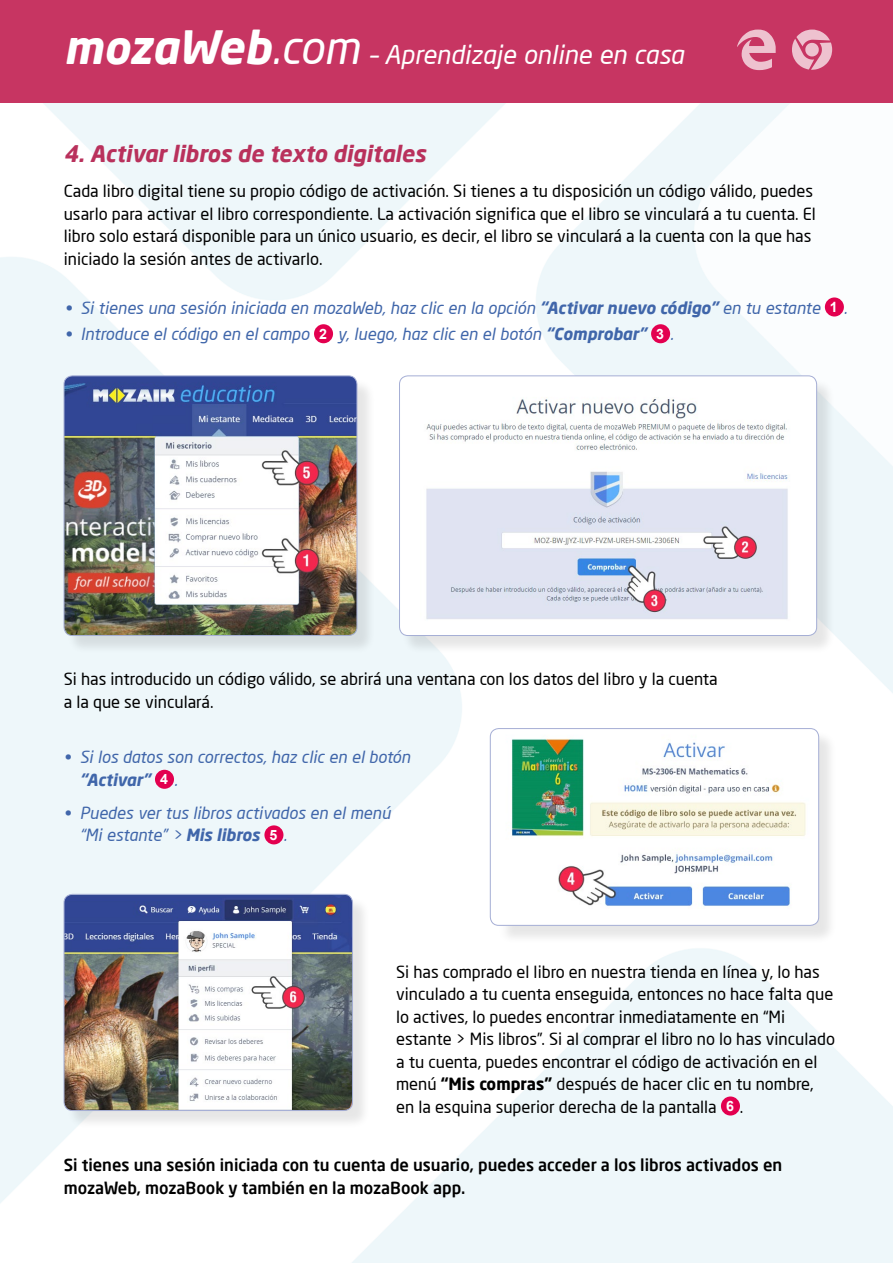
<style>
.page{position:relative;width:893px;height:1263px;background:#fff}
.page>*{position:absolute;margin:0;border:0;box-sizing:border-box;transform-origin:0 0}
.t1{font:italic 25.5px "Neo Sans Pro";color:#fff}
.t2{font:italic 700 22.5px "Neo Sans Pro";color:#b9315c}
.t3{font:16.5px/22.5px "Neo Sans Pro";color:#000}
.t4{font:italic 16.5px/22.5px "Neo Sans Pro";color:#4066aa}
.t5{font:500 16.5px/22.5px "Neo Sans Pro";color:#000}
.s1{font-weight:700;font-size:45px}
.s2{font-size:45px}
.s3{font-weight:700}
.s4{font-family:"Arial";font-weight:700;font-style:normal;font-size:14.25px;color:#fff}
.s5{font-family:"Arial";font-weight:700;font-size:14.25px;color:#fff}
</style>
<div class="page">
<img style="left:0;top:102px;width:893px;height:1161px">
<div style="left:0;top:0;width:893px;height:102px;background:#c73562"></div>
<div style="left:721px;top:1096px;width:19px;height:19px;background:#e3004f;border-radius:50%"></div>
<div style="left:66px;top:378px;width:310px;height:276px;background:#000;opacity:.1"></div>
<img style="left:64px;top:376px;width:293px;height:259px">
<div style="left:64px;top:376px;width:293px;height:260px;border:1px solid #a5aed5;border-radius:9px"></div>
<div style="left:66px;top:896px;width:305px;height:234px;background:#000;opacity:.1"></div>
<img style="left:64px;top:894px;width:288px;height:216px">
<div style="left:64px;top:894px;width:289px;height:217px;border:1px solid #a5aed5;border-radius:9px"></div>
<div style="left:402px;top:378px;width:434px;height:276px;background:#000;opacity:.1"></div>
<img style="left:399px;top:376px;width:418px;height:259px">
<div style="left:399px;top:376px;width:418px;height:260px;border:1px solid #a5aed5;border-radius:9px"></div>
<div style="left:492px;top:731px;width:345px;height:213px;background:#000;opacity:.1"></div>
<img style="left:497px;top:728px;width:322px;height:197px">
<div style="left:490px;top:728px;width:329px;height:197px;border:1px solid #a5aed5;border-radius:9px"></div>
<div style="left:825px;top:297px;width:19px;height:19px;background:#e3004f;border-radius:50%"></div>
<div style="left:314px;top:324px;width:19px;height:19px;background:#e3004f;border-radius:50%"></div>
<div style="left:651px;top:324px;width:19px;height:19px;background:#e3004f;border-radius:50%"></div>
<div style="left:155px;top:770px;width:19px;height:19px;background:#e3004f;border-radius:50%"></div>
<div style="left:264px;top:825px;width:19px;height:19px;background:#e3004f;border-radius:50%"></div>
<svg style="left:792px;top:29px;width:40px;height:41px"></svg>
<svg style="left:737px;top:30px;width:39px;height:40px"></svg>
<h1 class="t1" style="left:64px;top:39px;width:622px"><span class="s1">mozaWeb</span><span class="s2">.com</span> – Aprendizaje online en casa</h1>
<h2 class="t2" style="left:64px;top:139px;width:363px">4. Activar libros de texto digitales</h2>
<p class="t3" style="left:64px;top:179px;width:754px">Cada libro digital tiene su propio código de activación. Si tienes a tu disposición un código válido, puedes usarlo para activar el libro correspondiente. La activación significa que el libro se vinculará a tu cuenta. El libro solo estará disponible para un único usuario, es decir, el libro se vinculará a la cuenta con la que has iniciado la sesión antes de activarlo.</p>
<p class="t4" style="left:65px;top:296px;width:784px">• Si tienes una sesión iniciada en mozaWeb, haz clic en la opción <span class="s3">“Activar nuevo código”</span> en tu estante <span class="s4">1</span> .</p>
<p class="t4" style="left:65px;top:323px;width:610px">• Introduce el código en el campo <span class="s4">2</span> y, luego, haz clic en el botón <span class="s3">“Comprobar”</span> <span class="s4">3</span> .</p>
<p class="t3" style="left:64px;top:668px;width:656px">Si has introducido un código válido, se abrirá una ventana con los datos del libro y la cuenta a la que se vinculará.</p>
<p class="t4" style="left:80px;top:746px;width:332px;text-indent:-16px">• Si los datos son correctos, haz clic en el botón <span class="s3">“Activar”</span> <span class="s4">4</span> .</p>
<p class="t4" style="left:80px;top:801px;width:312px;text-indent:-16px">• Puedes ver tus libros activados en el menú “Mi estante” &gt; <span class="s3">Mis libros</span> <span class="s4">5</span> .</p>
<p class="t3" style="left:396px;top:960px;width:440px">Si has comprado el libro en nuestra tienda en línea y, lo has vinculado a tu cuenta enseguida, entonces no hace falta que lo actives, lo puedes encontrar inmediatamente en “Mi estante &gt; Mis libros”. Si al comprar el libro no lo has vinculado a tu cuenta, puedes encontrar el código de activación en el menú <span class="s3">“Mis compras”</span> después de hacer clic en tu nombre, en la esquina superior derecha de la pantalla <span class="s5">6</span> .</p>
<p class="t5" style="left:64px;top:1154px;width:720px">Si tienes una sesión iniciada con tu cuenta de usuario, puedes acceder a los libros activados en mozaWeb, mozaBook y también en la mozaBook app.</p>
</div>
